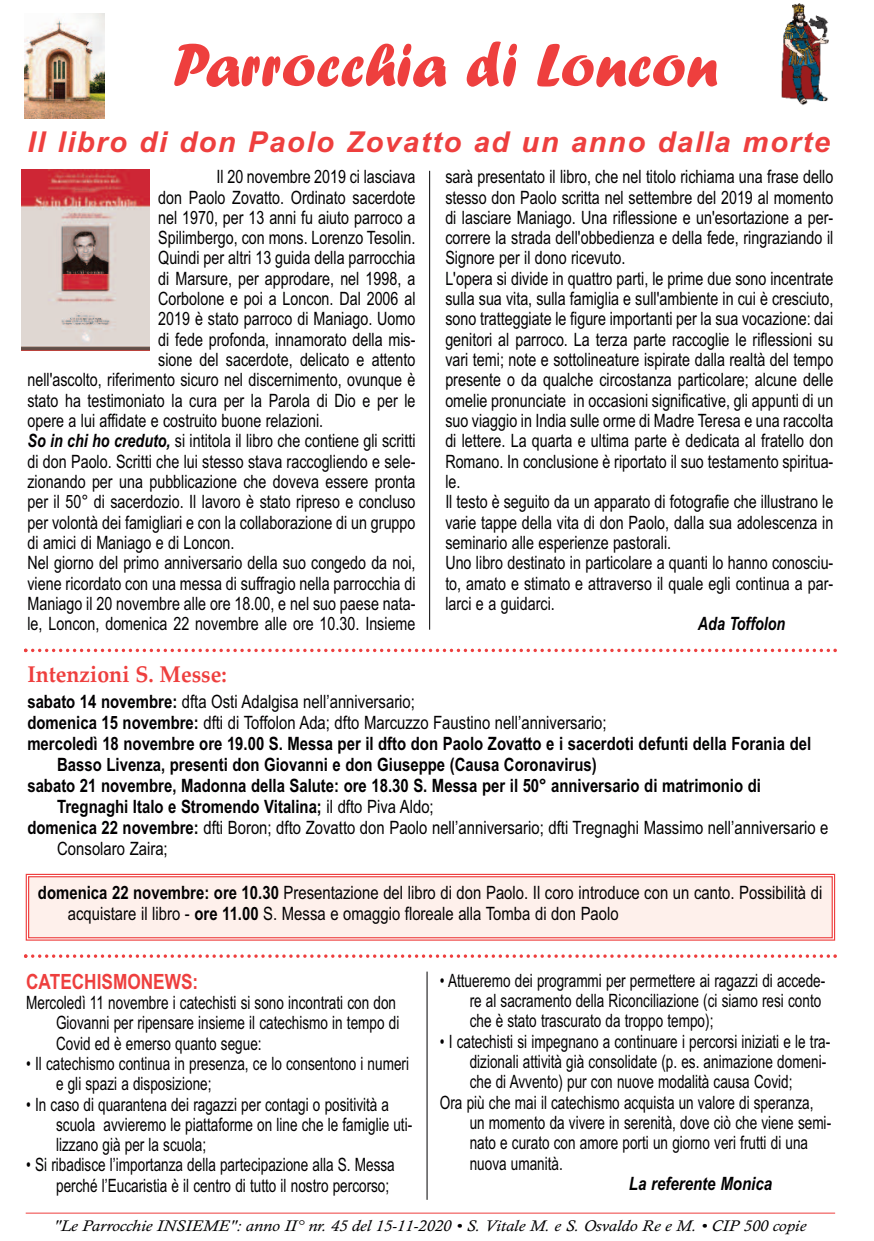
<style>
.page{position:relative;width:874px;height:1241px;background:#fff}
.page>*{position:absolute;margin:0;border:0;box-sizing:border-box;transform-origin:0 0}
.t1{font:63px "Forte";color:#ee3f3e}
.t2{font:italic 700 28.7px "Arial";letter-spacing:.055em;color:#ee3f3e}
.t3{font:700 22.75px "Palatino Linotype";color:#ee3f3e;scale:.94 1}
.t4{font:700 21px "Arial Narrow";color:#ee3f3e}
.t5{font:18.38px/20.3px "Arial Narrow";color:#020102;scale:.95 1}
.t6{font:18.38px/20.3px "Arial Narrow";color:#020102;scale:.9 1}
.t7{font:18.38px/21px "Arial Narrow";color:#020102}
.t8{font:700 18.38px "Arial Narrow";color:#020102}
.t9{font:italic 700 18.38px "Arial Narrow";color:#020102}
.t10{font:italic 700 18.38px "Arial Narrow";color:#020102;scale:.95 1}
.t11{font:italic 15.75px "Calisto";color:#020102;scale:1.12 1}
.s1{font-weight:700;font-style:italic}
.s2{font-weight:700}
.s3{font-weight:400}
</style>
<div class="page">
<hr style="left:26px;top:1212px;width:808px;height:1px;background:#ee3f3e">
<hr style="left:429px;top:171px;width:1px;height:458px;background:#020102">
<svg style="left:24px;top:648px;width:812px;height:4px"></svg>
<svg style="left:24px;top:954px;width:812px;height:3px"></svg>
<img style="left:25px;top:14px;width:79px;height:104px">
<img style="left:781px;top:3px;width:48px;height:102px">
<img style="left:22px;top:169px;width:128px;height:181px">
<hr style="left:426px;top:971px;width:1px;height:228px;background:#020102">
<div style="left:29px;top:877px;width:802px;height:60px;background:#fef0eb"></div>
<div style="left:26px;top:873px;width:808px;height:67px;border:1px solid #ee3f3e"></div>
<div style="left:28px;top:876px;width:804px;height:62px;border:1px solid #ee3f3e"></div>
<h1 class="t1" style="left:172px;top:28px;width:546px">Parrocchia di Loncon</h1>
<h2 class="t2" style="left:27px;top:125px;width:803px">Il libro di don Paolo Zovatto ad un anno dalla morte</h2>
<p class="t5" style="left:216px;top:167px;width:211px">Il 20 novembre 2019 ci lasciava</p>
<p class="t5" style="left:158px;top:187px;width:272px">don Paolo Zovatto. Ordinato sacerdote</p>
<p class="t5" style="left:158px;top:207px;width:272px">nel 1970, per 13 anni fu aiuto parroco a</p>
<p class="t5" style="left:158px;top:228px;width:272px">Spilimbergo, con mons. Lorenzo Tesolin.</p>
<p class="t5" style="left:158px;top:248px;width:272px">Quindi per altri 13 guida della parrocchia</p>
<p class="t5" style="left:158px;top:268px;width:272px">di Marsure, per approdare, nel 1998, a</p>
<p class="t5" style="left:158px;top:288px;width:272px">Corbolone e poi a Loncon. Dal 2006 al</p>
<p class="t5" style="left:158px;top:309px;width:272px">2019 è stato parroco di Maniago. Uomo</p>
<p class="t5" style="left:158px;top:329px;width:272px">di fede profonda, innamorato della mis-</p>
<p class="t5" style="left:158px;top:349px;width:272px">sione del sacerdote, delicato e attento</p>
<p class="t5" style="left:27px;top:370px;width:410px">nell'ascolto, riferimento sicuro nel discernimento, ovunque è</p>
<p class="t5" style="left:27px;top:390px;width:410px">stato ha testimoniato la cura per la Parola di Dio e per le</p>
<p class="t5" style="left:27px;top:410px;width:312px">opere a lui affidate e costruito buone relazioni.</p>
<p class="t5" style="left:27px;top:431px;width:410px"><span class="s1">So in chi ho creduto,</span> si intitola il libro che contiene gli scritti</p>
<p class="t5" style="left:27px;top:451px;width:410px">di don Paolo. Scritti che lui stesso stava raccogliendo e sele-</p>
<p class="t5" style="left:27px;top:471px;width:410px">zionando per una pubblicazione che doveva essere pronta</p>
<p class="t5" style="left:27px;top:491px;width:410px">per il 50° di sacerdozio. Il lavoro è stato ripreso e concluso</p>
<p class="t5" style="left:27px;top:512px;width:410px">per volontà dei famigliari e con la collaborazione di un gruppo</p>
<p class="t5" style="left:27px;top:532px;width:219px">di amici di Maniago e di Loncon.</p>
<p class="t5" style="left:27px;top:552px;width:410px">Nel giorno del primo anniversario della suo congedo da noi,</p>
<p class="t5" style="left:27px;top:573px;width:410px">viene ricordato con una messa di suffragio nella parrocchia di</p>
<p class="t5" style="left:27px;top:593px;width:410px">Maniago il 20 novembre alle ore 18.00, e nel suo paese nata-</p>
<p class="t5" style="left:27px;top:613px;width:410px">le, Loncon, domenica 22 novembre alle ore 10.30. Insieme</p>
<p class="t5" style="left:445px;top:167px;width:410px">sarà presentato il libro, che nel titolo richiama una frase dello stesso don Paolo scritta nel settembre del 2019 al momento di lasciare Maniago. Una riflessione e un'esortazione a per&shy;correre la strada dell'obbedienza e della fede, ringraziando il Signore per il dono ricevuto.<br>L'opera si divide in quattro parti, le prime due sono incentrate sulla sua vita, sulla famiglia e sull'ambiente in cui è cresciuto, sono tratteggiate le figure importanti per la sua vocazione: dai genitori al parroco. La terza parte raccoglie le riflessioni su vari temi; note e sottolineature ispirate dalla realtà del tempo presente o da qualche circostanza particolare; alcune delle omelie pronunciate in occasioni significative, gli appunti di un suo viaggio in India sulle orme di Madre Teresa e una raccolta di lettere. La quarta e ultima parte è dedicata al fratello don Romano. In conclusione è riportato il suo testamento spiritua&shy;le.<br>Il testo è seguito da un apparato di fotografie che illustrano le varie tappe della vita di don Paolo, dalla sua adolescenza in seminario alle esperienze pastorali.<br>Uno libro destinato in particolare a quanti lo hanno conosciu&shy;to, amato e stimato e attraverso il quale egli continua a par&shy;larci e a guidarci.</p>
<p class="t10" style="left:697px;top:613px;width:93px">Ada Toffolon</p>
<p class="t3" style="left:27px;top:660px;width:213px">Intenzioni S. Messe:</p>
<p class="t7" style="left:27px;top:690px;width:389px"><span class="s2">sabato 14 novembre:</span> dfta Osti Adalgisa nell’anniversario;</p>
<p class="t7" style="left:27px;top:711px;width:580px"><span class="s2">domenica 15 novembre:</span> dfti di Toffolon Ada; dfto Marcuzzo Faustino nell’anniversario;</p>
<p class="t8" style="left:27px;top:732px;width:785px">mercoledì 18 novembre ore 19.00 S. Messa per il dfto don Paolo Zovatto e i sacerdoti defunti della Forania del</p>
<p class="t8" style="left:57px;top:753px;width:540px">Basso Livenza, presenti don Giovanni e don Giuseppe (Causa Coronavirus)</p>
<p class="t8" style="left:27px;top:774px;width:734px">sabato 21 novembre, Madonna della Salute: ore 18.30 S. Messa per il 50° anniversario di matrimonio di</p>
<p class="t8" style="left:57px;top:795px;width:378px">Tregnaghi Italo e Stromendo Vitalina; <span class="s3">il dfto Piva Aldo;</span></p>
<p class="t7" style="left:27px;top:816px;width:802px"><span class="s2">domenica 22 novembre:</span> dfti Boron; dfto Zovatto don Paolo nell’anniversario; dfti Tregnaghi Massimo nell’anniversario e</p>
<p class="t7" style="left:57px;top:837px;width:112px">Consolaro Zaira;</p>
<p class="t7" style="left:68px;top:882px;width:755px;text-indent:-30px"><span class="s2">domenica 22 novembre: ore 10.30</span> Presentazione del libro di don Paolo. Il coro introduce con un canto. Possibilità di acquistare il libro - <span class="s2">ore 11.00</span> S. Messa e omaggio floreale alla Tomba di don Paolo</p>
<p class="t4" style="left:26px;top:968px;width:173px">CATECHISMONEWS:</p>
<p class="t6" style="left:56px;top:992px;width:383px;text-indent:-30px">Mercoledì 11 novembre i catechisti si sono incontrati con don<br>Giovanni per ripensare insieme il catechismo in tempo di<br>Covid ed è emerso quanto segue:</p>
<p class="t6" style="left:56px;top:1053px;width:393px;text-indent:-30px">• Il catechismo continua in presenza, ce lo consentono i numeri e gli spazi a disposizione;</p>
<p class="t6" style="left:56px;top:1093px;width:397px;text-indent:-30px">• In caso di quarantena dei ragazzi per contagi o positività a scuola avvieremo le piattaforme on line che le famiglie uti&shy;lizzano già per la scuola;</p>
<p class="t6" style="left:26px;top:1154px;width:411px;text-align:right">• Si ribadisce l’importanza della partecipazione alla S. Messa perché l’Eucaristia è il centro di tutto il nostro percorso;</p>
<p class="t6" style="left:469px;top:970px;width:396px;text-indent:-30px">• Attueremo dei programmi per permettere ai ragazzi di accede&shy;re al sacramento della Riconciliazione (ci siamo resi conto che è stato trascurato da troppo tempo);</p>
<p class="t6" style="left:439px;top:1030px;width:435px">• I catechisti si impegnano a continuare i percorsi iniziati e le tra-</p>
<p class="t6" style="left:469px;top:1051px;width:397px">dizionali attività già consolidate (p. es. animazione domeni-</p>
<p class="t6" style="left:469px;top:1071px;width:360px">che di Avvento) pur con nuove modalità causa Covid;</p>
<p class="t6" style="left:439px;top:1091px;width:416px">Ora più che mai il catechismo acquista un valore di speranza,</p>
<p class="t6" style="left:469px;top:1112px;width:403px">un momento da vivere in serenità, dove ciò che viene semi-</p>
<p class="t6" style="left:469px;top:1132px;width:377px">nato e curato con amore porti un giorno veri frutti di una</p>
<p class="t6" style="left:469px;top:1152px;width:105px">nuova umanità.</p>
<p class="t9" style="left:628px;top:1172px;width:145px">La referente Monica</p>
<p class="t11" style="left:53px;top:1215px;width:673px">"Le Parrocchie INSIEME": anno II° nr. 45 del 15-11-2020 • S. Vitale M. e S. Osvaldo Re e M. • CIP 500 copie</p>
</div>
